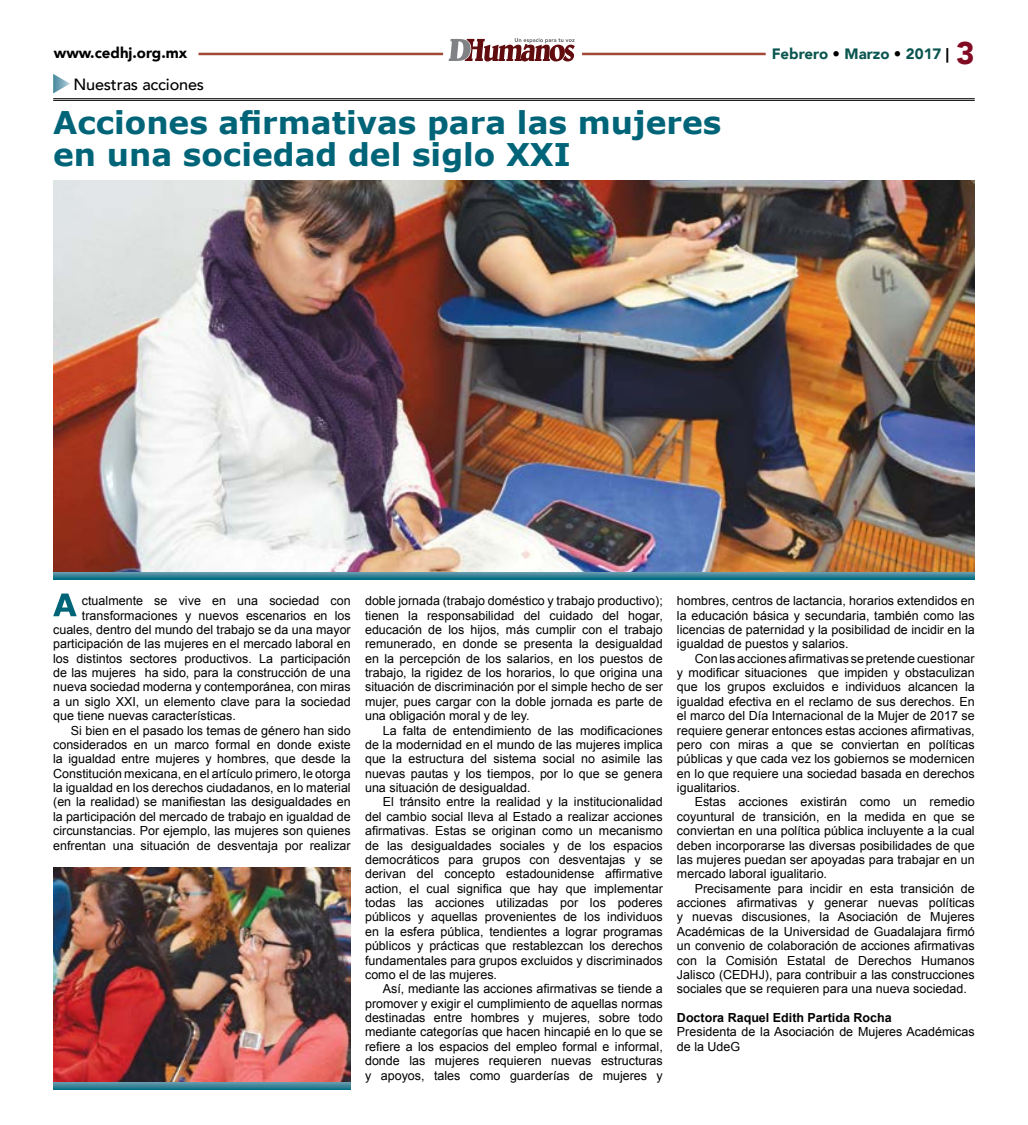
<style>
.page{position:relative;width:1028px;height:1125px;background:#fff}
.page>*{position:absolute;margin:0;border:0;box-sizing:border-box;transform-origin:0 0}
.t1{font:700 31.25px/32.5px "Verdana";color:#006479}
.t2{font:500 16.25px "Avenir";letter-spacing:-.01em;color:#000}
.t3{font:900 15px "Avenir";color:#0a5550}
.t4{font:900 15px "Avenir";color:#000}
.t5{font:12.5px/14.4px "Arial";color:#000;text-align:justify}
.t6{font:700 12.5px "Arial";color:#000}
.s1{color:#000}
.s2{font-size:14.5px;color:#000}
.s3{font-size:31.25px;color:#810b23}
</style>
<div class="page">
<hr style="left:198px;top:53px;width:245px;height:2px;background:#a14934">
<hr style="left:582px;top:53px;width:183px;height:2px;background:#a14934">
<svg style="left:448px;top:38px;width:127px;height:24px"></svg>
<img style="left:53px;top:867px;width:298px;height:215px">
<img style="left:53px;top:181px;width:921px;height:391px">
<svg style="left:53px;top:74px;width:17px;height:19px"></svg>
<svg style="left:53px;top:594px;width:24px;height:22px"></svg>
<hr style="left:53px;top:98px;width:921px;height:1px;background:#000">
<hr style="left:53px;top:100px;width:921px;height:1px;background:#000">
<svg style="left:53px;top:572px;width:921px;height:7px;background:#3a859a"></svg>
<svg style="left:53px;top:1082px;width:298px;height:8px;background:#398599"></svg>
<p class="t4" style="left:54px;top:40px;width:135px">www.cedhj.org.mx</p>
<p class="t3" style="left:771px;top:41px;width:204px">Febrero <span class="s1">•</span> Marzo <span class="s1">•</span> 2017 <span class="s2">|</span> <span class="s3">3</span></p>
<h2 class="t2" style="left:73px;top:70px;width:132px">Nuestras acciones</h2>
<h1 class="t1" style="left:53px;top:107px;width:669px">Acciones afirmativas para las mujeres en una sociedad del siglo XXI</h1>
<p class="t5" style="left:82px;top:594px;width:270px">ctualmente se vive en una sociedad con</p>
<p class="t5" style="left:82px;top:608px;width:270px">transformaciones y nuevos escenarios en los</p>
<p class="t5" style="left:53px;top:622px;width:299px">cuales, dentro del mundo del trabajo se da una mayor</p>
<p class="t5" style="left:53px;top:637px;width:299px">participación de las mujeres en el mercado laboral en</p>
<p class="t5" style="left:53px;top:651px;width:299px">los distintos sectores productivos. La participación</p>
<p class="t5" style="left:53px;top:666px;width:299px">de las mujeres ha sido, para la construcción de una</p>
<p class="t5" style="left:53px;top:680px;width:299px">nueva sociedad moderna y contemporánea, con miras</p>
<p class="t5" style="left:53px;top:694px;width:299px">a un siglo XXI, un elemento clave para la sociedad</p>
<p class="t5" style="left:53px;top:709px;width:184px">que tiene nuevas características.</p>
<p class="t5" style="left:71px;top:723px;width:281px">Si bien en el pasado los temas de género han sido</p>
<p class="t5" style="left:53px;top:737px;width:299px">considerados en un marco formal en donde existe</p>
<p class="t5" style="left:53px;top:752px;width:299px">la igualdad entre mujeres y hombres, que desde la</p>
<p class="t5" style="left:53px;top:766px;width:299px">Constitución mexicana, en el artículo primero, le otorga</p>
<p class="t5" style="left:53px;top:781px;width:299px">la igualdad en los derechos ciudadanos, en lo material</p>
<p class="t5" style="left:53px;top:795px;width:299px">(en la realidad) se manifiestan las desigualdades en</p>
<p class="t5" style="left:53px;top:809px;width:299px">la participación del mercado de trabajo en igualdad de</p>
<p class="t5" style="left:53px;top:824px;width:299px">circunstancias. Por ejemplo, las mujeres son quienes</p>
<p class="t5" style="left:53px;top:838px;width:299px">enfrentan una situación de desventaja por realizar</p>
<p class="t5" style="left:365px;top:594px;width:299px">doble jornada (trabajo doméstico y trabajo productivo); tienen la responsabilidad del cuidado del hogar, educación de los hijos, más cumplir con el trabajo remunerado, en donde se presenta la desigualdad en la percepción de los salarios, en los puestos de trabajo, la rigidez de los horarios, lo que origina una situación de discriminación por el simple hecho de ser mujer, pues cargar con la doble jornada es parte de una obligación moral y de ley.</p>
<p class="t5" style="left:365px;top:723px;width:299px;text-indent:18px">La falta de entendimiento de las modificaciones de la modernidad en el mundo de las mujeres implica que la estructura del sistema social no asimile las nuevas pautas y los tiempos, por lo que se genera una situación de desigualdad.</p>
<p class="t5" style="left:365px;top:795px;width:299px;text-indent:18px">El tránsito entre la realidad y la institucionalidad del cambio social lleva al Estado a realizar acciones afirmativas. Estas se originan como un mecanismo de las desigualdades sociales y de los espacios democráticos para grupos con desventajas y se derivan del concepto estadounidense affirmative action, el cual significa que hay que implementar todas las acciones utilizadas por los poderes públicos y aquellas provenientes de los individuos en la esfera pública, tendientes a lograr programas públicos y prácticas que restablezcan los derechos fundamentales para grupos excluidos y discriminados como el de las mujeres.</p>
<p class="t5" style="left:365px;top:982px;width:299px;text-indent:18px">Así, mediante las acciones afirmativas se tiende a promover y exigir el cumplimiento de aquellas normas destinadas entre hombres y mujeres, sobre todo mediante categorías que hacen hincapié en lo que se refiere a los espacios del empleo formal e informal, donde las mujeres requieren nuevas estructuras y apoyos, tales como guarderías de mujeres y</p>
<p class="t5" style="left:677px;top:594px;width:299px">hombres, centros de lactancia, horarios extendidos en la educación básica y secundaria, también como las licencias de paternidad y la posibilidad de incidir en la igualdad de puestos y salarios.</p>
<p class="t5" style="left:677px;top:651px;width:299px;text-indent:18px">Con las acciones afirmativas se pretende cuestionar y modificar situaciones que impiden y obstaculizan que los grupos excluidos e individuos alcancen la igualdad efectiva en el reclamo de sus derechos. En el marco del Día Internacional de la Mujer de 2017 se requiere generar entonces estas acciones afirmativas, pero con miras a que se conviertan en políticas públicas y que cada vez los gobiernos se modernicen en lo que requiere una sociedad basada en derechos igualitarios.</p>
<p class="t5" style="left:677px;top:795px;width:299px;text-indent:18px">Estas acciones existirán como un remedio coyuntural de transición, en la medida en que se conviertan en una política pública incluyente a la cual deben incorporarse las diversas posibilidades de que las mujeres puedan ser apoyadas para trabajar en un mercado laboral igualitario.</p>
<p class="t5" style="left:677px;top:881px;width:299px;text-indent:18px">Precisamente para incidir en esta transición de acciones afirmativas y generar nuevas políticas y nuevas discusiones, la Asociación de Mujeres Académicas de la Universidad de Guadalajara firmó un convenio de colaboración de acciones afirmativas con la Comisión Estatal de Derechos Humanos Jalisco (CEDHJ), para contribuir a las construcciones sociales que se requieren para una nueva sociedad.</p>
<p class="t6" style="left:677px;top:1009px;width:216px">Doctora Raquel Edith Partida Rocha</p>
<p class="t5" style="left:677px;top:1025px;width:299px">Presidenta de la Asociación de Mujeres Académicas de la UdeG</p>
</div>
